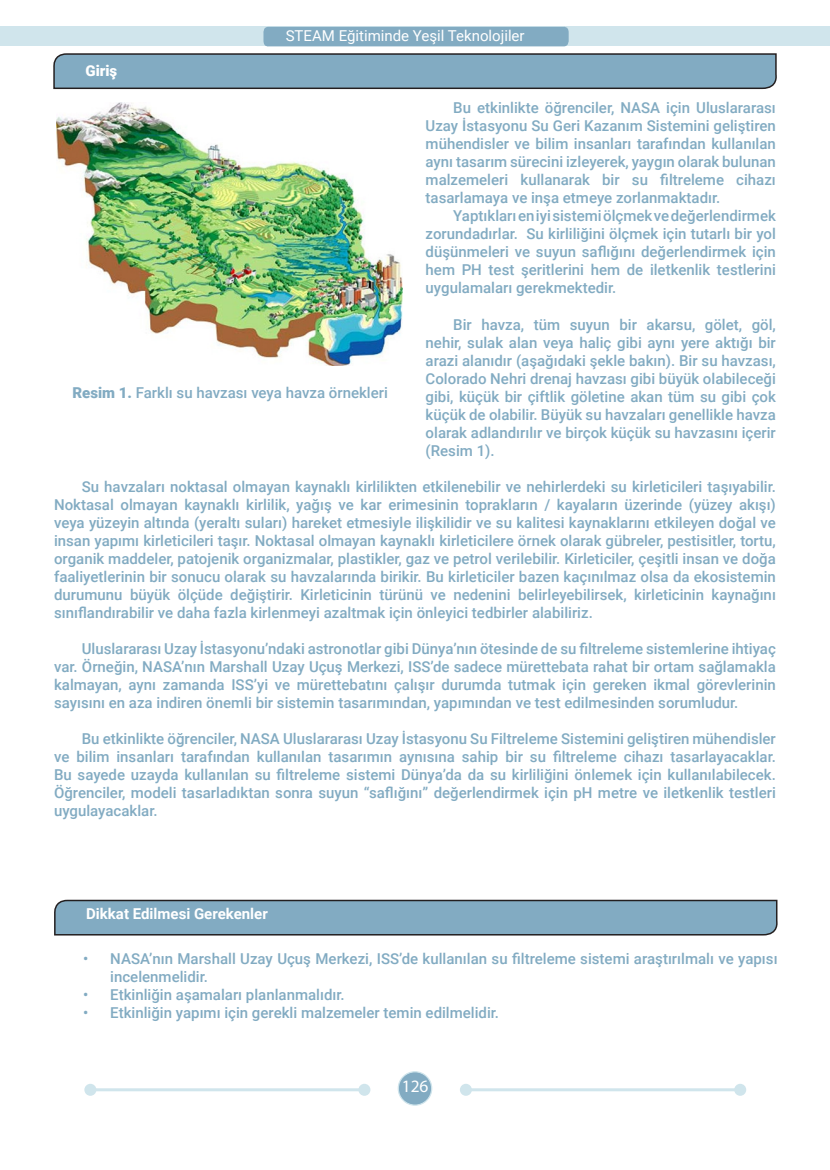
<style>
.page{position:relative;width:830px;height:1170px;background:#fff}
.page>*{position:absolute;margin:0;border:0;box-sizing:border-box;transform-origin:0 0}
.t1{font:17.4px "Myriad Pro";color:#fff}
.t2{font:500 15px/18px "Roboto";color:#82abc2;text-align:justify}
.t3{font:15px "Roboto";color:#fff}
.t4{font:700 15px "Roboto";color:#fff}
.t5{font:900 15px "Roboto";color:#fff}
.s1{font-weight:900}
</style>
<div class="page">
<div style="left:398px;top:1071px;width:33px;height:33px;background:#82abc2;border-radius:50%"></div>
<div style="left:397px;top:1071px;width:35px;height:34px;border:1px solid #d0e5ec;border-radius:50%"></div>
<div style="left:0;top:27px;width:829px;height:19px;background:#d0e5ec"></div>
<svg style="left:263px;top:26px;width:305px;height:21px;background:#88afc5"></svg>
<hr style="left:465px;top:1088px;width:274px;height:3px;background:#d0e5ec">
<div style="left:459px;top:1083px;width:12px;height:12px;background:#d0e5ec;border-radius:50%"></div>
<div style="left:733px;top:1083px;width:12px;height:12px;background:#d0e5ec;border-radius:50%"></div>
<hr style="left:90px;top:1088px;width:274px;height:3px;background:#d0e5ec">
<div style="left:84px;top:1083px;width:12px;height:12px;background:#d0e5ec;border-radius:50%"></div>
<div style="left:358px;top:1083px;width:12px;height:12px;background:#d0e5ec;border-radius:50%"></div>
<svg style="left:53px;top:53px;width:724px;height:37px;background:#7ea2b6"></svg>
<svg style="left:54px;top:899px;width:724px;height:37px;background:#7ea2b6"></svg>
<img style="left:56px;top:102px;width:346px;height:263px">
<p class="t5" style="left:85px;top:60px;width:33px">Giriş</p>
<p class="t3" style="left:285px;top:25px;width:240px">STEAM Eğitiminde Yeşil Teknolojiler</p>
<p class="t2" style="left:425px;top:98px;width:351px;text-indent:28px">Bu etkinlikte öğrenciler, NASA için Uluslararası Uzay İstasyonu Su Geri Kazanım Sistemini geliştiren mühendisler ve bilim insanları tarafından kullanılan aynı tasarım sürecini izleyerek, yaygın olarak bulunan malzemeleri kullanarak bir su filtreleme cihazı tasarlamaya ve inşa etmeye zorlanmaktadır.</p>
<p class="t2" style="left:425px;top:206px;width:351px;text-indent:28px">Yaptıkları en iyi sistemi ölçmek ve değerlendirmek zorundadırlar. Su kirliliğini ölçmek için tutarlı bir yol düşünmeleri ve suyun saflığını değerlendirmek için hem PH test şeritlerini hem de iletkenlik testlerini uygulamaları gerekmektedir.</p>
<p class="t2" style="left:425px;top:314px;width:351px;text-indent:28px">Bir havza, tüm suyun bir akarsu, gölet, göl, nehir, sulak alan veya haliç gibi aynı yere aktığı bir arazi alanıdır (aşağıdaki şekle bakın). Bir su havzası, Colorado Nehri drenaj havzası gibi büyük olabileceği gibi, küçük bir çiftlik göletine akan tüm su gibi çok küçük de olabilir. Büyük su havzaları genellikle havza olarak adlandırılır ve birçok küçük su havzasını içerir (Resim 1).</p>
<p class="t2" style="left:54px;top:476px;width:723px;text-indent:28px">Su havzaları noktasal olmayan kaynaklı kirlilikten etkilenebilir ve nehirlerdeki su kirleticileri taşıyabilir.<br>Noktasal olmayan kaynaklı kirlilik, yağış ve kar erimesinin toprakların / kayaların üzerinde (yüzey akışı) veya yüzeyin altında (yeraltı suları) hareket etmesiyle ilişkilidir ve su kalitesi kaynaklarını etkileyen doğal ve insan yapımı kirleticileri taşır. Noktasal olmayan kaynaklı kirleticilere örnek olarak gübreler, pestisitler, tortu, organik maddeler, patojenik organizmalar, plastikler, gaz ve petrol verilebilir. Kirleticiler, çeşitli insan ve doğa faaliyetlerinin bir sonucu olarak su havzalarında birikir. Bu kirleticiler bazen kaçınılmaz olsa da ekosistemin durumunu büyük ölçüde değiştirir. Kirleticinin türünü ve nedenini belirleyebilirsek, kirleticinin kaynağını sınıflandırabilir ve daha fazla kirlenmeyi azaltmak için önleyici tedbirler alabiliriz.</p>
<p class="t2" style="left:54px;top:638px;width:723px;text-indent:28px">Uluslararası Uzay İstasyonu’ndaki astronotlar gibi Dünya’nın ötesinde de su filtreleme sistemlerine ihtiyaç var. Örneğin, NASA’nın Marshall Uzay Uçuş Merkezi, ISS’de sadece mürettebata rahat bir ortam sağlamakla kalmayan, aynı zamanda ISS’yi ve mürettebatını çalışır durumda tutmak için gereken ikmal görevlerinin sayısını en aza indiren önemli bir sistemin tasarımından, yapımından ve test edilmesinden sorumludur.</p>
<p class="t2" style="left:54px;top:728px;width:723px;text-indent:28px">Bu etkinlikte öğrenciler, NASA Uluslararası Uzay İstasyonu Su Filtreleme Sistemini geliştiren mühendisler ve bilim insanları tarafından kullanılan tasarımın aynısına sahip bir su filtreleme cihazı tasarlayacaklar.<br>Bu sayede uzayda kullanılan su filtreleme sistemi Dünya’da da su kirliliğini önlemek için kullanılabilecek.<br>Öğrenciler, modeli tasarladıktan sonra suyun “saflığını” değerlendirmek için pH metre ve iletkenlik testleri uygulayacaklar.</p>
<p class="t2" style="left:72px;top:383px;width:317px"><span class="s1">Resim 1.</span> Farklı su havzası veya havza örnekleri</p>
<p class="t4" style="left:86px;top:903px;width:183px">Dikkat Edilmesi Gerekenler</p>
<p class="t2" style="left:110px;top:948px;width:668px;text-indent:-27px">• NASA’nın Marshall Uzay Uçuş Merkezi, ISS’de kullanılan su filtreleme sistemi araştırılmalı ve yapısı incelenmelidir.</p>
<p class="t2" style="left:83px;top:984px;width:263px">• Etkinliğin aşamaları planlanmalıdır.</p>
<p class="t2" style="left:83px;top:1002px;width:417px">• Etkinliğin yapımı için gerekli malzemeler temin edilmelidir.</p>
<p class="t1" style="left:401px;top:1074px;width:28px">126</p>
</div>
